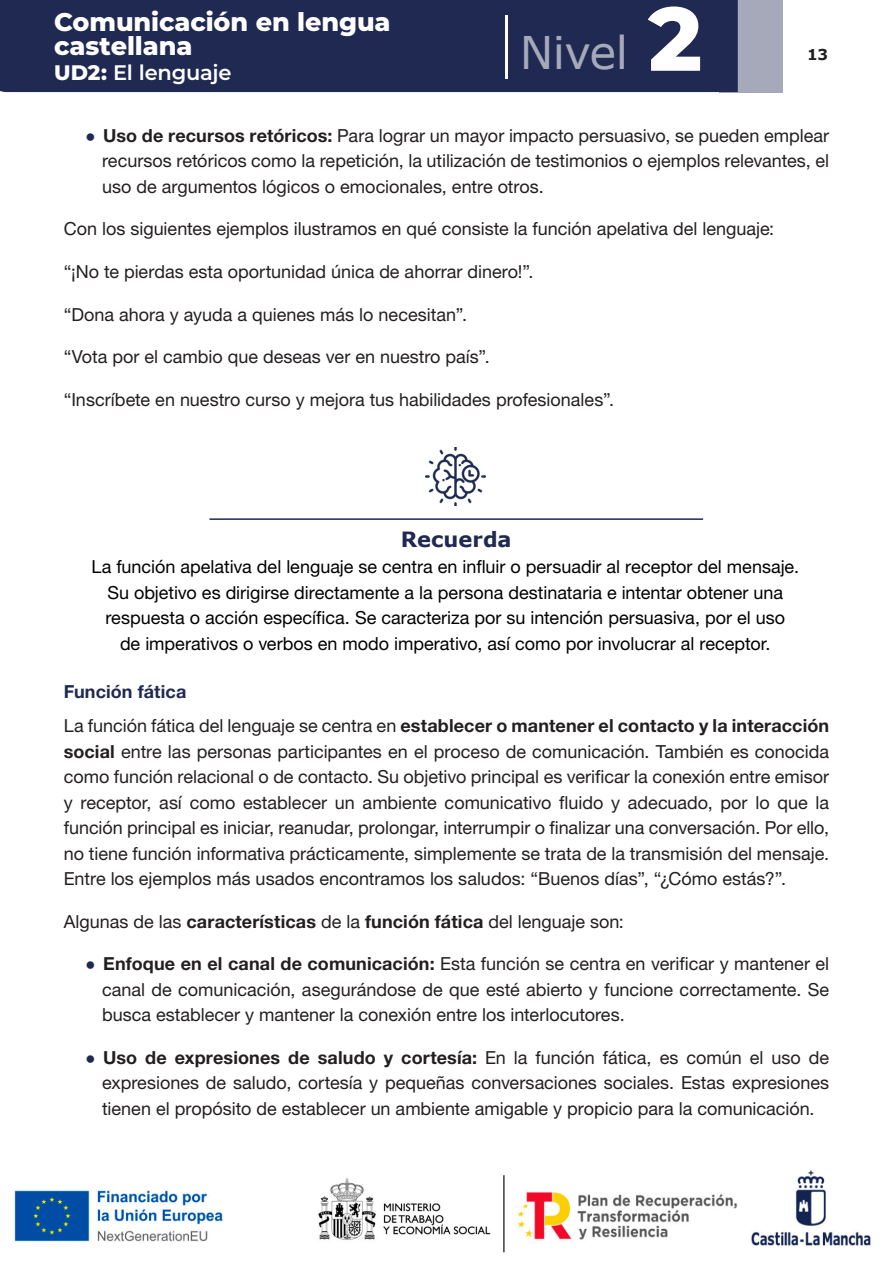
<style>
.page{position:relative;width:893px;height:1263px;background:#fff}
.page>*{position:absolute;margin:0;border:0;box-sizing:border-box;transform-origin:0 0}
.t1{font:45px "Verdana";letter-spacing:-.015em;color:#a5a9ba}
.t2{font:800 25.5px/24px "Montserrat";letter-spacing:-.005em;color:#fff}
.t3{font:600 21px "Montserrat";letter-spacing:-.01em;color:#fff}
.t4{font:700 21px "Verdana";color:#1f2952}
.t5{font:18px/25.5px "Helvetica Neue LT 55 Rm";color:#231f20;text-align:justify}
.t6{font:18px/25.5px "Helvetica Neue LT 55 Rm";color:#000;text-align:center}
._1_1_1__TITULO{font:18px "Helvetica Neue LT 75 Bd";letter-spacing:.005em;color:#1f2952}
.t7{font:700 15px "Verdana";color:#231f20}
.s1{font-weight:800}
.s2{font-family:"Montserrat";font-weight:800;font-size:90px;color:#fff}
.s3{font-family:"Verdana";font-weight:700;font-size:15px;color:#1f2952}
.s4{font-family:"Helvetica Neue LT 75 Bd"}
</style>
<div class="page">
<div style="left:719px;top:0;width:63px;height:92px;background:#a5a9ba"></div>
<div style="left:0;top:0;width:738px;height:92px;background:#1f2952"></div>
<hr style="left:505px;top:16px;width:2px;height:63px;background:#fff">
<img style="left:14px;top:1170px;width:857px;height:83px">
<img style="left:426px;top:447px;width:60px;height:59px">
<hr style="left:209px;top:518px;width:494px;height:2px;background:#1f2952">
<h2 class="t2" style="left:54px;top:8px;width:338px">Comunicación en lengua castellana</h2>
<p class="t3" style="left:54px;top:58px;width:179px"><span class="s1">UD2:</span> El lenguaje</p>
<h1 class="t1" style="left:520px;top:22px;width:184px">Nivel <span class="s2">2</span></h1>
<p class="t7" style="left:807px;top:44px;width:23px">13</p>
<p class="t5" style="left:102px;top:122px;width:729px;text-indent:-17px"><span class="s3">•</span> <span class="s4">Uso de recursos retóricos:</span> Para lograr un mayor impacto persuasivo, se pueden emplear recursos retóricos como la repetición, la utilización de testimonios o ejemplos relevantes, el uso de argumentos lógicos o emocionales, entre otros.</p>
<p class="t5" style="left:64px;top:216px;width:712px">Con los siguientes ejemplos ilustramos en qué consiste la función apelativa del lenguaje:</p>
<p class="t5" style="left:64px;top:258px;width:471px">“¡No te pierdas esta oportunidad única de ahorrar dinero!”.</p>
<p class="t5" style="left:64px;top:301px;width:405px">“Dona ahora y ayuda a quienes más lo necesitan”.</p>
<p class="t5" style="left:64px;top:343px;width:427px">“Vota por el cambio que deseas ver en nuestro país”.</p>
<p class="t5" style="left:64px;top:386px;width:552px">“Inscríbete en nuestro curso y mejora tus habilidades profesionales”.</p>
<p class="t4" style="left:401px;top:525px;width:112px">Recuerda</p>
<p class="t6" style="left:91px;top:554px;width:709px">La función apelativa del lenguaje se centra en influir o persuadir al receptor del mensaje.<br>Su objetivo es dirigirse directamente a la persona destinataria e intentar obtener una respuesta o acción específica. Se caracteriza por su intención persuasiva, por el uso<br>de imperativos o verbos en modo imperativo, así como por involucrar al receptor.</p>
<p class="_1_1_1__TITULO" style="left:64px;top:680px;width:124px">Función fática</p>
<p class="t5" style="left:64px;top:712px;width:767px">La función fática del lenguaje se centra en <span class="s4">establecer o mantener el contacto y la interacción social</span> entre las personas participantes en el proceso de comunicación. También es conocida como función relacional o de contacto. Su objetivo principal es verificar la conexión entre emisor y receptor, así como establecer un ambiente comunicativo fluido y adecuado, por lo que la función principal es iniciar, reanudar, prolongar, interrumpir o finalizar una conversación. Por ello, no tiene función informativa prácticamente, simplemente se trata de la transmisión del mensaje.<br>Entre los ejemplos más usados encontramos los saludos: “Buenos días”, “¿Cómo estás?”.</p>
<p class="t5" style="left:64px;top:908px;width:562px">Algunas de las <span class="s4">características</span> de la <span class="s4">función fática</span> del lenguaje son:</p>
<p class="t5" style="left:102px;top:950px;width:729px;text-indent:-17px"><span class="s3">•</span> <span class="s4">Enfoque en el canal de comunicación:</span> Esta función se centra en verificar y mantener el canal de comunicación, asegurándose de que esté abierto y funcione correctamente. Se busca establecer y mantener la conexión entre los interlocutores.</p>
<p class="t5" style="left:102px;top:1044px;width:729px;text-indent:-17px"><span class="s3">•</span> <span class="s4">Uso de expresiones de saludo y cortesía:</span> En la función fática, es común el uso de expresiones de saludo, cortesía y pequeñas conversaciones sociales. Estas expresiones tienen el propósito de establecer un ambiente amigable y propicio para la comunicación.</p>
</div>
